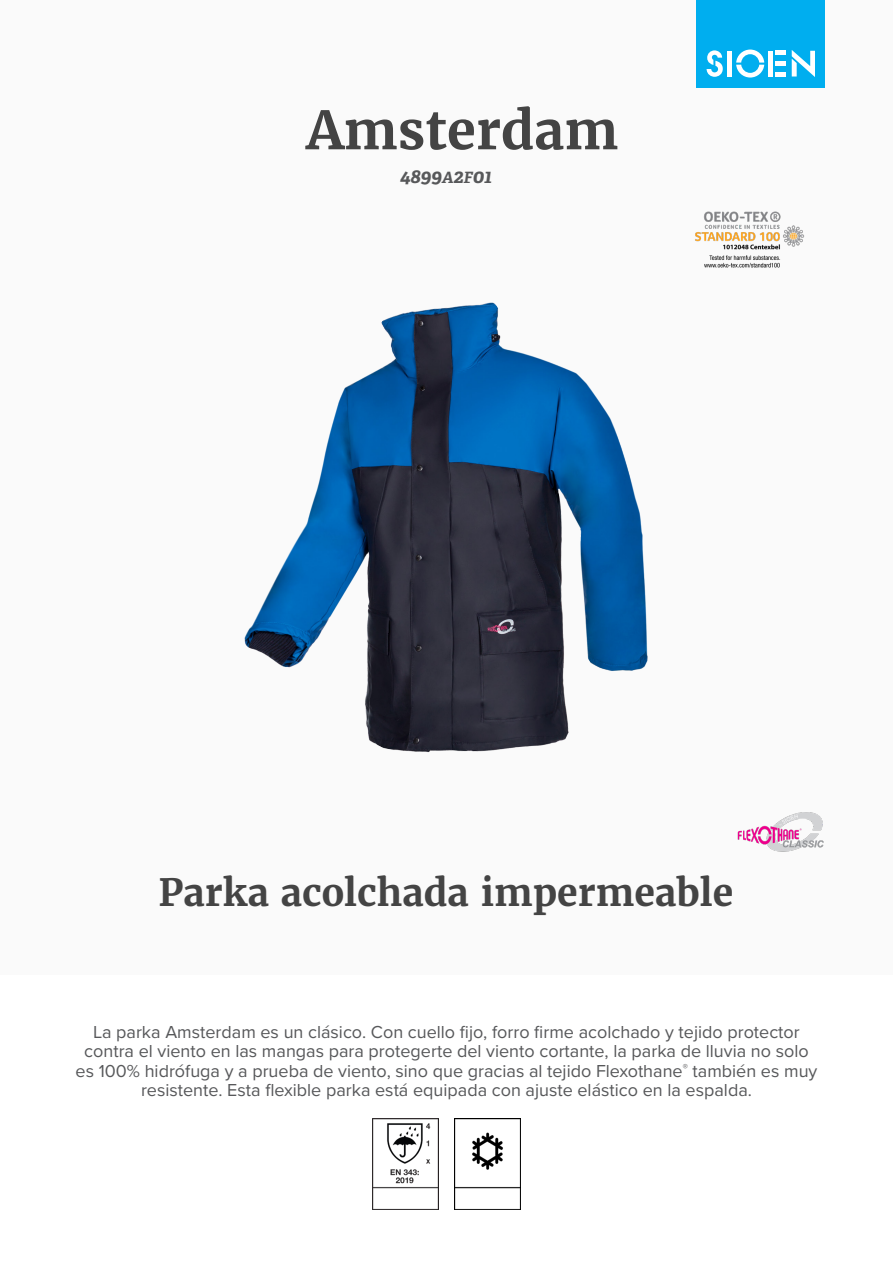
<style>
.page{position:relative;width:893px;height:1263px;background:#fff}
.page>*{position:absolute;margin:0;border:0;box-sizing:border-box;transform-origin:0 0}
.product_name{font:700 52.5px "Merriweather";color:#444}
.product_h2{font:700 37.5px "Merriweather";color:#444}
.product_ref{font:italic 700 19.5px "Adelle";color:#57585a}
.product_description{font:18px/19.5px "Proxima Nova";color:#57585a;text-align:center}
.s1{font-size:15.6px}
</style>
<div class="page">
<div style="left:0;top:0;width:893px;height:974px;background:#fafafa"></div>
<div style="left:697px;top:0;width:128px;height:88px;background:#00aeef"></div>
<svg style="left:707px;top:50px;width:16px;height:27px"></svg>
<svg style="left:736px;top:50px;width:28px;height:28px"></svg>
<div style="left:727px;top:51px;width:5px;height:26px;background:#fff"></div>
<div style="left:768px;top:51px;width:5px;height:26px;background:#fff"></div>
<div style="left:775px;top:72px;width:11px;height:5px;background:#fff"></div>
<div style="left:775px;top:61px;width:11px;height:5px;background:#fff"></div>
<hr style="left:775px;top:51px;width:11px;height:4px;background:#fff">
<svg style="left:792px;top:50px;width:23px;height:27px"></svg>
<img style="left:737px;top:812px;width:87px;height:40px">
<img style="left:695px;top:211px;width:109px;height:57px">
<img style="left:372px;top:1118px;width:67px;height:92px">
<img style="left:454px;top:1118px;width:67px;height:92px">
<img style="left:244px;top:302px;width:404px;height:450px">
<p class="product_name" style="left:307px;top:97px;width:313px">Amsterdam</p>
<p class="product_ref" style="left:400px;top:164px;width:94px">4899<span class="s1">A</span>2<span class="s1">F</span>01</p>
<p class="product_h2" style="left:158px;top:868px;width:576px">Parka acolchada impermeable</p>
<p class="product_description" style="left:76px;top:1021px;width:743px">La parka Amsterdam es un clásico. Con cuello fijo, forro firme acolchado y tejido protector contra el viento en las mangas para protegerte del viento cortante, la parka de lluvia no solo es 100% hidrófuga y a prueba de viento, sino que gracias al tejido Flexothane<sup>®</sup> también es muy resistente. Esta flexible parka está equipada con ajuste elástico en la espalda.</p>
</div>
